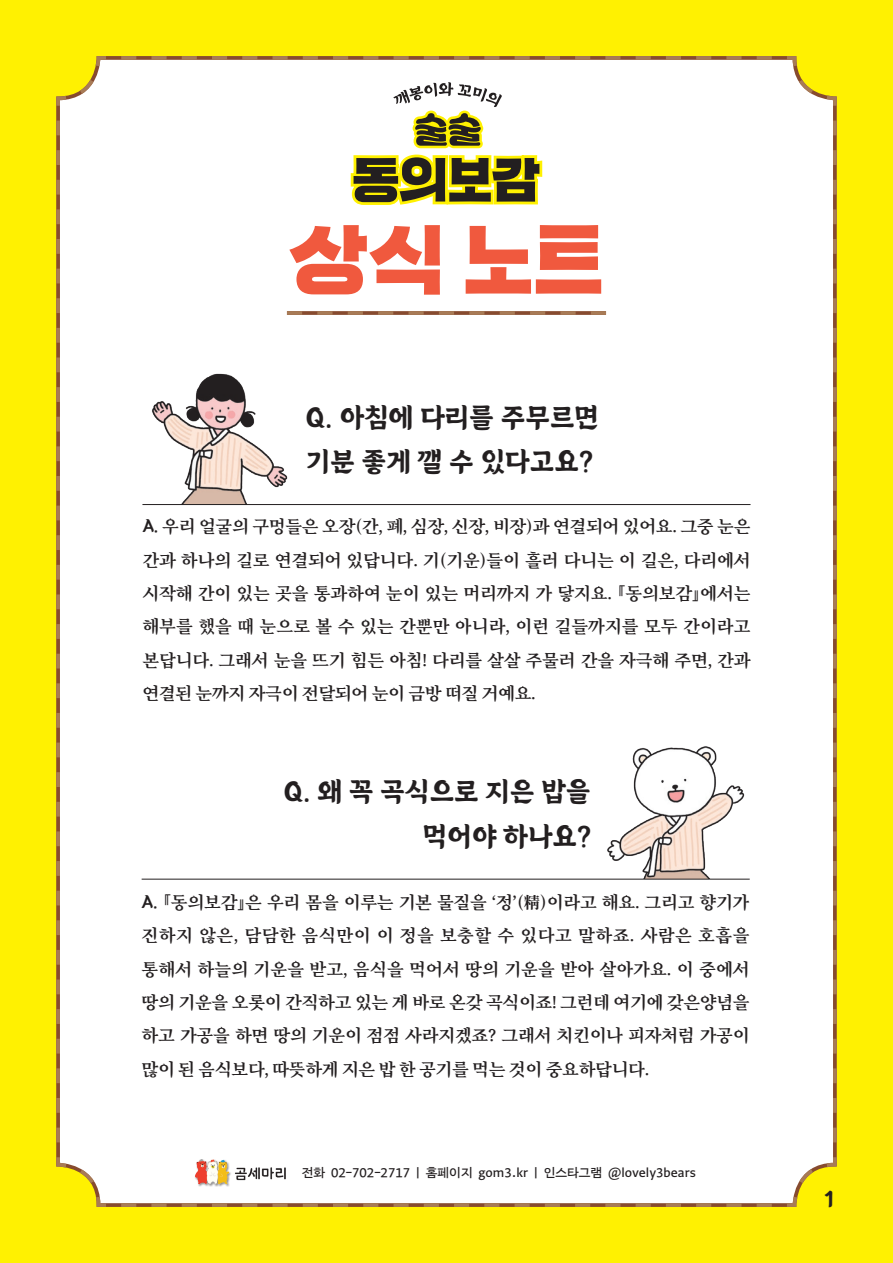
<style>
.page{position:relative;width:893px;height:1263px;background:#fff101}
.page>*{position:absolute;margin:0;border:0;box-sizing:border-box;transform-origin:0 0}
.t1{font:80.7px "SD Cheong Ryu";color:#f0593e}
.t2{font:700 27.3px/44.8px "Ansungtangmyun";color:#231f20}
.t3{font:700 22.5px "Ansungtangmyun";color:#231f20}
.t4{font:600 17.55px/33.3px "Eulyoo 1945";letter-spacing:-.015em;color:#231f20;text-align:justify}
.t5{font:500 11.7px "SD Greta Sans 06";color:#231f20}
.s1{font-family:"Ansungtangmyun";font-weight:700}
</style>
<div class="page">
<div style="left:56px;top:56px;width:781px;height:1151px;background:#fff"></div>
<div style="left:194px;top:1159px;width:37px;height:27px;background:#231f20;opacity:.5"></div>
<img style="left:195px;top:1159px;width:34px;height:26px">
<img style="left:234px;top:1164px;width:54px;height:16px">
<svg style="left:287px;top:311px;width:319px;height:4px"></svg>
<img style="left:142px;top:362px;width:146px;height:142px">
<hr style="left:142px;top:504px;width:608px;height:1px;background:#231f20">
<img style="left:604px;top:740px;width:147px;height:139px">
<hr style="left:142px;top:879px;width:608px;height:1px;background:#231f20">
<svg style="left:348px;top:82px;width:197px;height:126px;background:#bdb993"></svg>
<h1 class="t1" style="left:289px;top:216px;width:316px">상식 노트</h1>
<h2 class="t2" style="left:306px;top:395px;width:295px">Q. 아침에 다리를 주무르면 기분 좋게 깰 수 있다고요?</h2>
<p class="t4" style="left:142px;top:510px;width:610px"><span class="s1">A.</span> 우리 얼굴의 구멍들은 오장(간, 폐, 심장, 신장, 비장)과 연결되어 있어요. 그중 눈은 간과 하나의 길로 연결되어 있답니다. 기(기운)들이 흘러 다니는 이 길은, 다리에서 시작해 간이 있는 곳을 통과하여 눈이 있는 머리까지 가 닿지요. 『동의보감』에서는 해부를 했을 때 눈으로 볼 수 있는 간뿐만 아니라, 이런 길들까지를 모두 간이라고 본답니다. 그래서 눈을 뜨기 힘든 아침! 다리를 살살 주물러 간을 자극해 주면, 간과 연결된 눈까지 자극이 전달되어 눈이 금방 떠질 거예요.</p>
<h2 class="t2" style="left:284px;top:769px;width:308px;text-align:right">Q. 왜 꼭 곡식으로 지은 밥을 먹어야 하나요?</h2>
<p class="t4" style="left:142px;top:886px;width:610px"><span class="s1">A.</span> 『동의보감』은 우리 몸을 이루는 기본 물질을 ‘정’(精)이라고 해요. 그리고 향기가 진하지 않은, 담담한 음식만이 이 정을 보충할 수 있다고 말하죠. 사람은 호흡을 통해서 하늘의 기운을 받고, 음식을 먹어서 땅의 기운을 받아 살아가요. 이 중에서 땅의 기운을 오롯이 간직하고 있는 게 바로 온갖 곡식이죠! 그런데 여기에 갖은양념을 하고 가공을 하면 땅의 기운이 점점 사라지겠죠? 그래서 치킨이나 피자처럼 가공이 많이 된 음식보다, 따뜻하게 지은 밥 한 공기를 먹는 것이 중요하답니다.</p>
<p class="t5" style="left:302px;top:1162px;width:395px">전화 02-702-2717 | 홈페이지 gom3.kr | 인스타그램 @lovely3bears</p>
<p class="t3" style="left:824px;top:1188px;width:13px">1</p>
</div>
